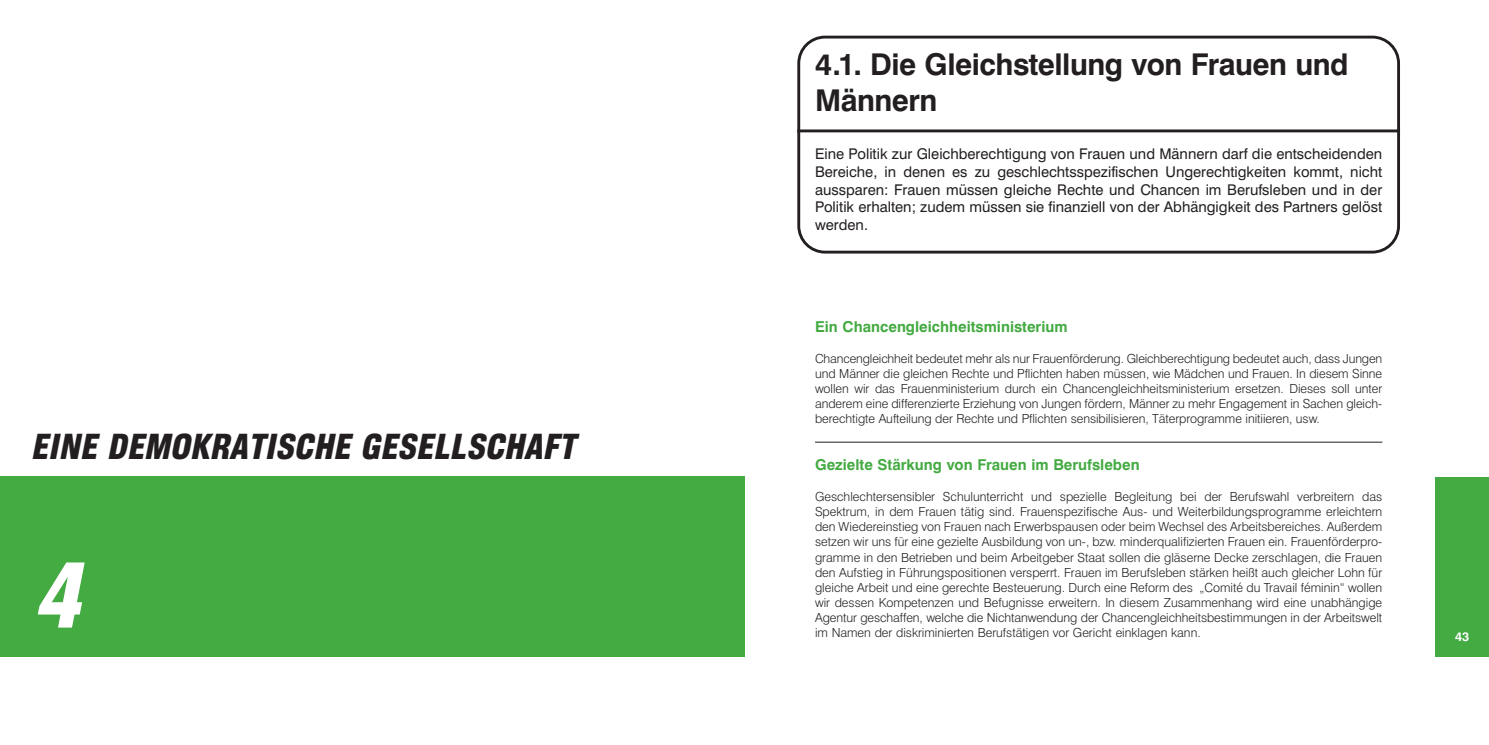
<style>
.page{position:relative;width:1489px;height:745px;background:#fff}
.page>*{position:absolute;margin:0;border:0;box-sizing:border-box;transform-origin:0 0}
.t1{font:italic 112.5px "Corpus Gothic";color:#fff}
.t2{font:italic 43.75px "Corpus Gothic";color:#231f20}
.t3{font:700 30px/36px "Swiss 721 BT";letter-spacing:-.015em;color:#231f20}
.t4{font:700 15px "Swiss 721 BT";color:#44aa42}
.t5{font:14.75px/17.8px "Swiss 721 BT";color:#231f20;text-align:justify}
.t6{font:300 12.5px/15px "Swiss 721 BT";letter-spacing:-.005em;color:#231f20;text-align:justify}
.t7{font:700 12.5px "Swiss 721 BT";color:#fff}
</style>
<div class="page">
<div style="left:1435px;top:476px;width:53px;height:180px;background:#44aa42"></div>
<div style="left:0;top:476px;width:744px;height:180px;background:#44aa42"></div>
<svg style="left:797px;top:36px;width:602px;height:217px"></svg>
<hr style="left:797px;top:129px;width:602px;height:3px;background:#231f20">
<hr style="left:815px;top:441px;width:567px;height:1px;background:#231f20">
<h2 class="t2" style="left:31px;top:418px;width:546px">EINE DEMOKRATISCHE GESELLSCHAFT</h2>
<h1 class="t1" style="left:33px;top:522px;width:48px">4</h1>
<h3 class="t3" style="left:815px;top:50px;width:535px">4.1. Die Gleichstellung von Frauen und<br>Männern</h3>
<p class="t5" style="left:815px;top:146px;width:568px">Eine Politik zur Gleichberechtigung von Frauen und Männern darf die entscheidenden Bereiche, in denen es zu geschlechtsspezifischen Ungerechtigkeiten kommt, nicht aussparen: Frauen müssen gleiche Rechte und Chancen im Berufsleben und in der Politik erhalten; zudem müssen sie finanziell von der Abhängigkeit des Partners gelöst werden.</p>
<p class="t4" style="left:815px;top:321px;width:254px">Ein Chancengleichheitsministerium</p>
<p class="t6" style="left:815px;top:352px;width:568px">Chancengleichheit bedeutet mehr als nur Frauenförderung. Gleichberechtigung bedeutet auch, dass Jungen und Männer die gleichen Rechte und Pflichten haben müssen, wie Mädchen und Frauen. In diesem Sinne wollen wir das Frauenministerium durch ein Chancengleichheitsministerium ersetzen. Dieses soll unter anderem eine differenzierte Erziehung von Jungen fördern, Männer zu mehr Engagement in Sachen gleich&shy;berechtigte Aufteilung der Rechte und Pflichten sensibilisieren, Täterprogramme initiieren, usw.</p>
<p class="t4" style="left:815px;top:459px;width:326px">Gezielte Stärkung von Frauen im Berufsleben</p>
<p class="t6" style="left:815px;top:490px;width:568px">Geschlechtersensibler Schulunterricht und spezielle Begleitung bei der Berufswahl verbreitern das Spektrum, in dem Frauen tätig sind. Frauenspezifische Aus- und Weiterbildungsprogramme erleichtern den Wiedereinstieg von Frauen nach Erwerbspausen oder beim Wechsel des Arbeitsbereiches. Außerdem setzen wir uns für eine gezielte Ausbildung von un-, bzw. minderqualifizierten Frauen ein. Frauenförderpro&shy;gramme in den Betrieben und beim Arbeitgeber Staat sollen die gläserne Decke zerschlagen, die Frauen den Aufstieg in Führungspositionen versperrt. Frauen im Berufsleben stärken heißt auch gleicher Lohn für gleiche Arbeit und eine gerechte Besteuerung. Durch eine Reform des „Comité du Travail féminin“ wollen wir dessen Kompetenzen und Befugnisse erweitern. In diesem Zusammenhang wird eine unabhängige Agentur geschaffen, welche die Nichtanwendung der Chancengleichheitsbestimmungen in der Arbeitswelt im Namen der diskriminierten Berufstätigen vor Gericht einklagen kann.</p>
<p class="t7" style="left:1454px;top:631px;width:16px">43</p>
</div>
